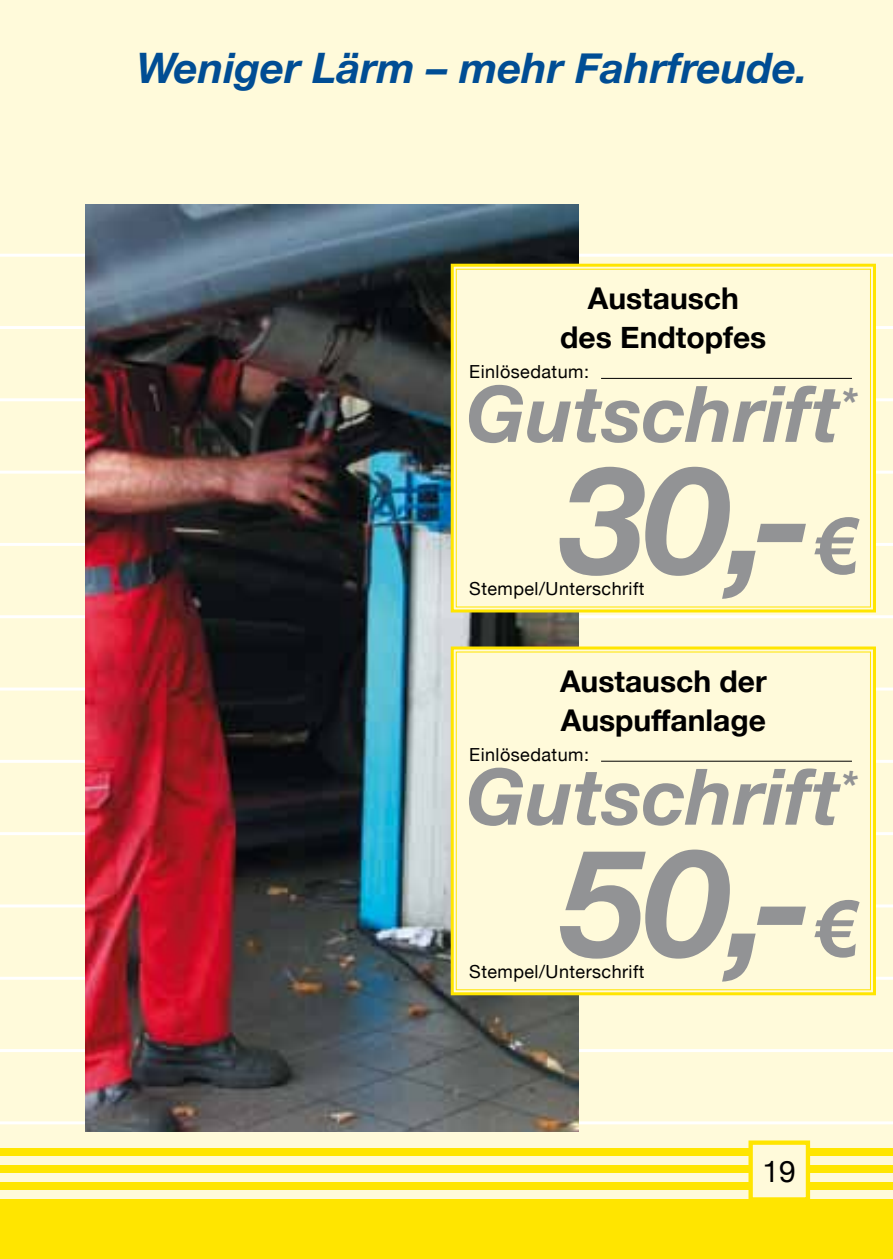
<style>
.page{position:relative;width:893px;height:1259px;background:#fffada}
.page>*{position:absolute;margin:0;border:0;box-sizing:border-box;transform-origin:0 0}
.t1{font:italic 700 150px "Helvetica Neue";color:#929395}
.t2{font:italic 700 78px "Helvetica Neue";color:#929395}
.t3{font:italic 700 42px "Helvetica Neue";color:#004d94}
.t4{font:700 30px/39px "Helvetica Neue";color:#000;text-align:center}
.t5{font:30px "Helvetica Neue";color:#000}
.t6{font:18px "Helvetica Neue";letter-spacing:.025em;color:#000}
.s1{font-family:"Arial";font-style:normal;font-size:78px}
</style>
<div class="page">
<div style="left:0;top:1199px;width:893px;height:60px;background:#ffe500"></div>
<div style="left:0;top:1182px;width:893px;height:8px;background:#ffe500"></div>
<div style="left:0;top:1165px;width:893px;height:8px;background:#ffe500"></div>
<div style="left:0;top:1148px;width:893px;height:8px;background:#ffe500"></div>
<hr style="left:0;top:1121px;width:893px;height:3px;background:#fff">
<hr style="left:0;top:1049px;width:893px;height:3px;background:#fff">
<hr style="left:0;top:976px;width:893px;height:3px;background:#fff">
<hr style="left:0;top:904px;width:893px;height:3px;background:#fff">
<hr style="left:0;top:832px;width:893px;height:3px;background:#fff">
<hr style="left:0;top:760px;width:893px;height:3px;background:#fff">
<hr style="left:0;top:687px;width:893px;height:3px;background:#fff">
<hr style="left:0;top:615px;width:893px;height:3px;background:#fff">
<hr style="left:0;top:543px;width:893px;height:3px;background:#fff">
<hr style="left:0;top:470px;width:893px;height:3px;background:#fff">
<hr style="left:0;top:398px;width:893px;height:3px;background:#fff">
<hr style="left:0;top:326px;width:893px;height:3px;background:#fff">
<hr style="left:0;top:254px;width:893px;height:3px;background:#fff">
<div style="left:748px;top:1140px;width:62px;height:61px;background:#fffada;border:4px solid #ffe500"></div>
<img style="left:85px;top:204px;width:493px;height:927px">
<svg style="left:449px;top:262px;width:428px;height:352px"></svg>
<div style="left:456px;top:269px;width:415px;height:338px;border:1px solid #ffe500"></div>
<svg style="left:449px;top:645px;width:428px;height:351px"></svg>
<div style="left:456px;top:651px;width:415px;height:339px;border:1px solid #ffe500"></div>
<hr style="left:601px;top:378px;width:251px;height:1px;background:#000">
<hr style="left:601px;top:760px;width:251px;height:1px;background:#000">
<h3 class="t3" style="left:137px;top:36px;width:673px">Weniger Lärm – mehr Fahrfreude.</h3>
<h3 class="t4" style="left:560px;top:280px;width:208px">Austausch des Endtopfes</h3>
<p class="t6" style="left:469px;top:359px;width:121px">Einlösedatum:</p>
<h2 class="t2" style="left:466px;top:353px;width:393px">Gutschrift<sup>*</sup></h2>
<h1 class="t1" style="left:562px;top:403px;width:306px">30,-<span class="s1">€</span></h1>
<p class="t6" style="left:469px;top:576px;width:177px">Stempel/Unterschrift</p>
<h3 class="t4" style="left:560px;top:663px;width:208px;text-align:left">Austausch der<br>Auspuffanlage</h3>
<p class="t6" style="left:469px;top:741px;width:121px">Einlösedatum:</p>
<h2 class="t2" style="left:466px;top:735px;width:393px">Gutschrift<sup>*</sup></h2>
<h1 class="t1" style="left:562px;top:785px;width:306px">50,-<span class="s1">€</span></h1>
<p class="t6" style="left:469px;top:959px;width:177px">Stempel/Unterschrift</p>
<h3 class="t5" style="left:762px;top:1149px;width:35px">19</h3>
</div>
